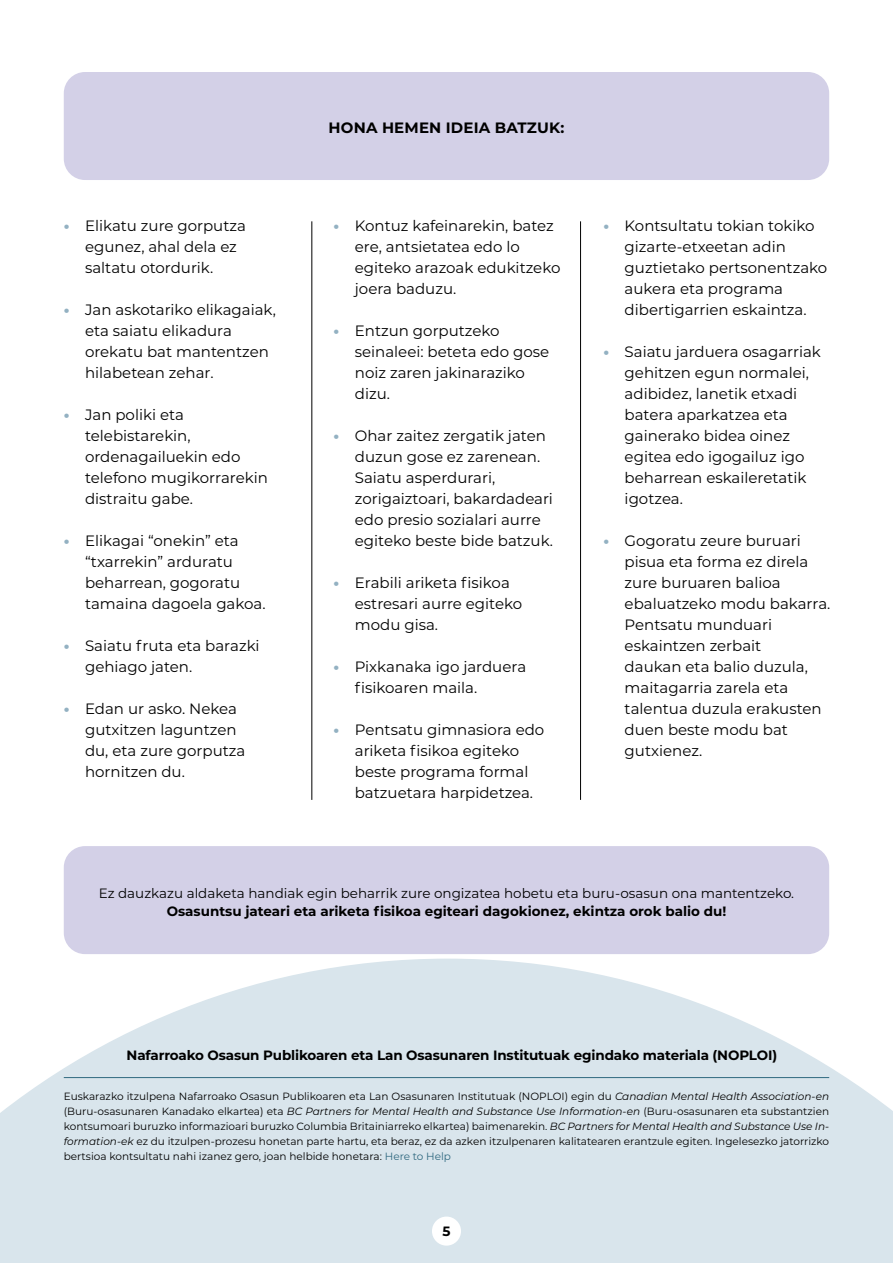
<style>
.page{position:relative;width:893px;height:1263px;background:#fff}
.page>*{position:absolute;margin:0;border:0;box-sizing:border-box;transform-origin:0 0}
.t1{font:15px/21px "Montserrat";color:#000}
.t2{font:700 15px "Montserrat";letter-spacing:.01em;color:#000}
.t3{font:700 13.5px "Montserrat";letter-spacing:-.01em;color:#000}
.t4{font:13.5px "Montserrat";color:#000}
.t5{font:10.5px/15px "Montserrat";color:#000;text-align:justify}
.s1{font-weight:800;color:#93b1c2}
.s2{font-style:italic}
.s3{color:#306980}
</style>
<div class="page">
<svg style="left:0;top:959px;width:893px;height:304px;fill:#d9e5ec"></svg>
<div style="left:432px;top:1216px;width:29px;height:29px;background:#fff;border-radius:50%"></div>
<hr style="left:64px;top:1077px;width:765px;height:1px;background:#306980">
<div style="left:64px;top:72px;width:765px;height:108px;background:#d3d0e7;border-radius:21px"></div>
<div style="left:64px;top:846px;width:765px;height:108px;background:#d3d0e7;border-radius:21px"></div>
<hr style="left:312px;top:221px;width:1px;height:579px;background:#000">
<hr style="left:580px;top:221px;width:1px;height:579px;background:#000">
<p class="t1" style="left:85px;top:214px;width:162px;text-indent:-21px"><span class="s1">•</span> Elikatu zure gorputza egunez, ahal dela ez saltatu otordurik.</p>
<p class="t1" style="left:85px;top:298px;width:192px;text-indent:-21px"><span class="s1">•</span> Jan askotariko elikagaiak, eta saiatu elikadura orekatu bat mantentzen hilabetean zehar.</p>
<p class="t1" style="left:85px;top:403px;width:184px;text-indent:-21px"><span class="s1">•</span> Jan poliki eta telebistarekin, ordenagailuekin edo telefono mugikorrarekin distraitu gabe.</p>
<p class="t1" style="left:85px;top:529px;width:182px;text-indent:-21px"><span class="s1">•</span> Elikagai “onekin” eta “txarrekin” arduratu beharrean, gogoratu tamaina dagoela gakoa.</p>
<p class="t1" style="left:85px;top:634px;width:176px;text-indent:-21px"><span class="s1">•</span> Saiatu fruta eta barazki gehiago jaten.</p>
<p class="t1" style="left:85px;top:697px;width:162px;text-indent:-21px"><span class="s1">•</span> Edan ur asko. Nekea gutxitzen laguntzen du, eta zure gorputza hornitzen du.</p>
<p class="t2" style="left:329px;top:117px;width:237px">HONA HEMEN IDEIA BATZUK:</p>
<p class="t1" style="left:355px;top:214px;width:207px;text-indent:-21px"><span class="s1">•</span> Kontuz kafeinarekin, batez ere, antsietatea edo lo egiteko arazoak edukitzeko joera baduzu.</p>
<p class="t1" style="left:355px;top:319px;width:196px;text-indent:-21px"><span class="s1">•</span> Entzun gorputzeko seinaleei: beteta edo gose noiz zaren jakinaraziko dizu.</p>
<p class="t1" style="left:355px;top:424px;width:200px;text-indent:-21px"><span class="s1">•</span> Ohar zaitez zergatik jaten duzun gose ez zarenean.<br>Saiatu asperdurari, zorigaiztoari, bakardadeari edo presio sozialari aurre egiteko beste bide batzuk.</p>
<p class="t1" style="left:355px;top:571px;width:169px;text-indent:-21px"><span class="s1">•</span> Erabili ariketa fisikoa estresari aurre egiteko modu gisa.</p>
<p class="t1" style="left:355px;top:655px;width:173px;text-indent:-21px"><span class="s1">•</span> Pixkanaka igo jarduera fisikoaren maila.</p>
<p class="t1" style="left:355px;top:718px;width:191px;text-indent:-21px"><span class="s1">•</span> Pentsatu gimnasiora edo ariketa fisikoa egiteko beste programa formal batzuetara harpidetzea.</p>
<p class="t1" style="left:625px;top:214px;width:204px;text-indent:-21px"><span class="s1">•</span> Kontsultatu tokian tokiko gizarte-etxeetan adin guztietako pertsonentzako aukera eta programa dibertigarrien eskaintza.</p>
<p class="t1" style="left:625px;top:340px;width:198px;text-indent:-21px"><span class="s1">•</span> Saiatu jarduera osagarriak gehitzen egun normalei, adibidez, lanetik etxadi batera aparkatzea eta gainerako bidea oinez egitea edo igogailuz igo beharrean eskaileretatik igotzea.</p>
<p class="t1" style="left:625px;top:529px;width:207px;text-indent:-21px"><span class="s1">•</span> Gogoratu zeure buruari pisua eta forma ez direla zure buruaren balioa ebaluatzeko modu bakarra.<br>Pentsatu munduari eskaintzen zerbait<br>daukan eta balio duzula, maitagarria zarela eta talentua duzula erakusten duen beste modu bat gutxienez.</p>
<p class="t4" style="left:99px;top:883px;width:697px">Ez dauzkazu aldaketa handiak egin beharrik zure ongizatea hobetu eta buru-osasun ona mantentzeko.</p>
<p class="t3" style="left:167px;top:901px;width:561px">Osasuntsu jateari eta ariketa fisikoa egiteari dagokionez, ekintza orok balio du!</p>
<p class="t3" style="left:127px;top:1046px;width:652px">Nafarroako Osasun Publikoaren eta Lan Osasunaren Institutuak egindako materiala (NOPLOI)</p>
<p class="t5" style="left:64px;top:1089px;width:767px">Euskarazko itzulpena Nafarroako Osasun Publikoaren eta Lan Osasunaren Institutuak (NOPLOI) egin du <span class="s2">Canadian Mental Health Association-en </span>(Buru-osasunaren Kanadako elkartea) eta <span class="s2">BC Partners for Mental Health and Substance Use Information-en</span> (Buru-osasunaren eta substantzien kontsumoari buruzko informazioari buruzko Columbia Britainiarreko elkartea) baimenarekin. <span class="s2">BC Partners for Mental Health and Substance Use In&shy;formation-ek</span> ez du itzulpen-prozesu honetan parte hartu, eta beraz, ez da azken itzulpenaren kalitatearen erantzule egiten. Ingelesezko jatorrizko bertsioa kontsultatu nahi izanez gero, joan helbide honetara: <span class="s3">Here to Help</span></p>
<p class="t3" style="left:442px;top:1221px;width:10px">5</p>
</div>
